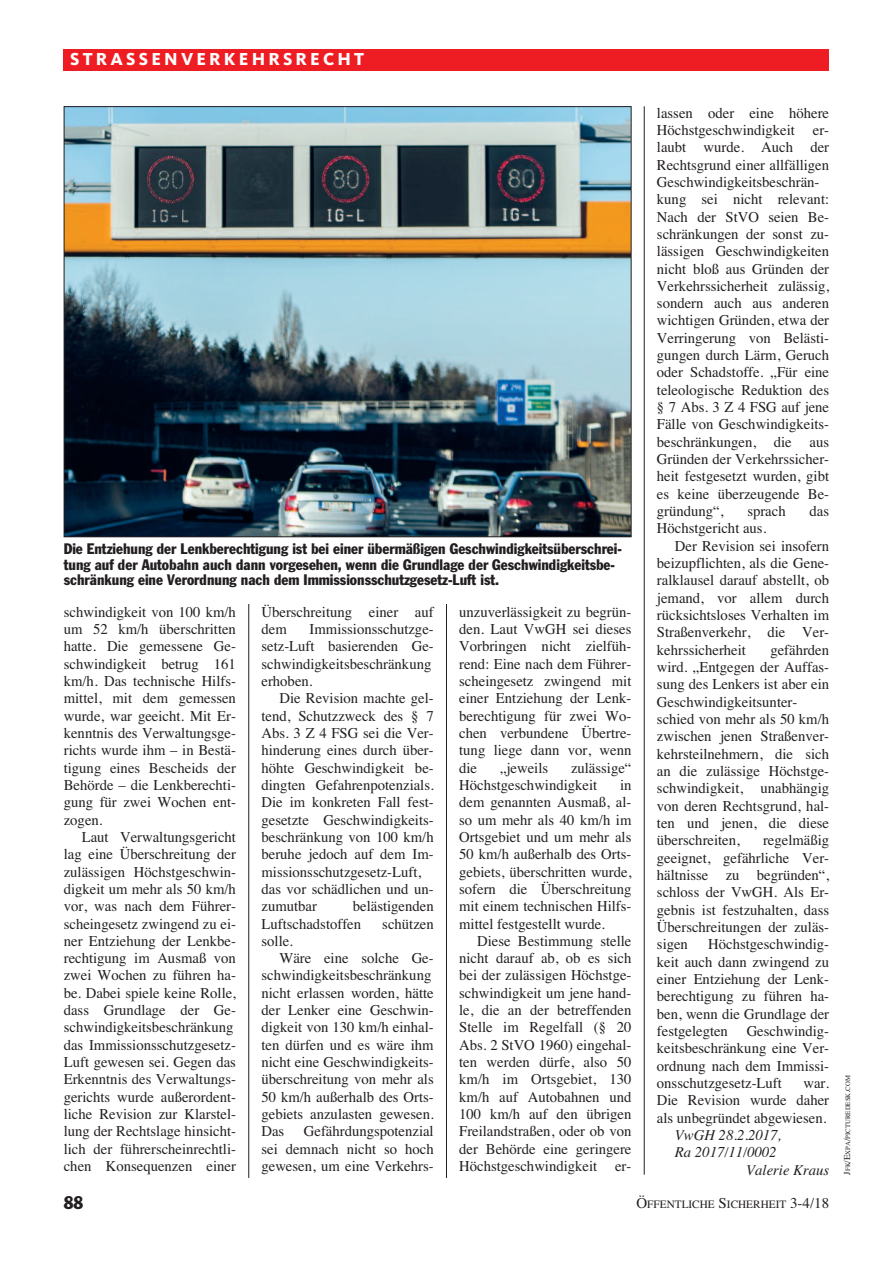
<style>
.page{position:relative;width:893px;height:1263px;background:#fff}
.page>*{position:absolute;margin:0;border:0;box-sizing:border-box;transform-origin:0 0}
.t1{font:800 18px "Kievit";letter-spacing:.175em;color:#fff}
.t2{font:condensed 18px "Franklin Gothic";color:#231f20}
.t3{font:15px/17.2px "Times";color:#231f20;text-align:justify}
.t4{font:condensed 15px/15.8px "Franklin Gothic";color:#231f20}
.t5{font:italic 15px "Times";color:#231f20}
.t6{font:11.25px "Times";color:#231f20}
.t7{font:6.75px "Times";color:#231f20}
.s1{font-size:15px}
.s2{font-size:9px}
</style>
<div class="page">
<hr style="left:446px;top:604px;width:1px;height:574px;background:#231f20">
<hr style="left:248px;top:604px;width:1px;height:574px;background:#231f20">
<hr style="left:644px;top:106px;width:1px;height:1069px;background:#231f20">
<div style="left:64px;top:49px;width:765px;height:21px;background:#ee1d23"></div>
<img style="left:66px;top:108px;width:563px;height:427px">
<p class="t1" style="left:70px;top:53px;width:295px">STRASSENVERKEHRSRECHT</p>
<p class="t4" style="left:64px;top:542px;width:560px">Die Entziehung der Lenkberechtigung ist bei einer übermäßigen Geschwindigkeitsüberschrei&shy;tung auf der Autobahn auch dann vorgesehen, wenn die Grundlage der Geschwindigkeitsbe&shy;schränkung eine Verordnung nach dem Immissionsschutzgesetz-Luft ist.</p>
<p class="t3" style="left:64px;top:603px;width:174px">schwindigkeit von 100 km/h um 52 km/h überschritten hatte. Die gemessene Ge&shy;schwindigkeit betrug 161 km/h. Das technische Hilfs&shy;mittel, mit dem gemessen wurde, war geeicht. Mit Er&shy;kenntnis des Verwaltungsge&shy;richts wurde ihm – in Bestä&shy;tigung eines Bescheids der Behörde – die Lenkberechti&shy;gung für zwei Wochen ent&shy;zogen.</p>
<p class="t3" style="left:64px;top:828px;width:174px;text-align:left;text-indent:18px">Laut Verwaltungsgericht lag eine Überschreitung der zulässigen Höchstgeschwin&shy;digkeit um mehr als 50 km/h vor, was nach dem Führer&shy;scheingesetz zwingend zu ei&shy;ner Entziehung der Lenkbe&shy;rechtigung im Ausmaß von zwei Wochen zu führen ha&shy;be. Dabei spiele keine Rolle, dass Grundlage der Ge&shy;schwindigkeitsbeschränkung das Immissionsschutzgesetz-<br>Luft gewesen sei. Gegen das<br>Erkenntnis des Verwaltungs&shy;gerichts wurde außerordent&shy;liche Revision zur Klarstel&shy;lung der Rechtslage hinsicht&shy;lich der führerscheinrechtli&shy;chen Konsequenzen einer</p>
<p class="t3" style="left:262px;top:603px;width:174px">Überschreitung einer auf dem</p>
<p class="t3" style="left:262px;top:620px;width:174px;text-align:left;text-indent:48px">Immissionsschutzge&shy;setz-Luft basierenden Ge&shy;schwindigkeitsbeschränkung erhoben.</p>
<p class="t3" style="left:262px;top:689px;width:174px;text-align:left;text-indent:18px">Die Revision machte gel&shy;tend, Schutzzweck des § 7<br>Abs. 3 Z 4 FSG sei die Ver&shy;hinderung eines durch über&shy;höhte Geschwindigkeit be&shy;dingten Gefahrenpotenzials.<br>Die im konkreten Fall fest&shy;gesetzte Geschwindigkeits&shy;beschränkung von 100 km/h beruhe jedoch auf dem Im&shy;missionsschutzgesetz-Luft, das vor schädlichen und un&shy;zumutbar</p>
<p class="t3" style="left:262px;top:897px;width:174px;text-indent:91px">belästigenden<br>Luftschadstoffen</p>
<p class="t3" style="left:382px;top:915px;width:53px">schützen</p>
<p class="t3" style="left:262px;top:932px;width:33px">solle.</p>
<p class="t3" style="left:280px;top:949px;width:156px">Wäre eine solche Ge-</p>
<p class="t3" style="left:262px;top:967px;width:171px">schwindigkeitsbeschränkung</p>
<p class="t3" style="left:262px;top:984px;width:174px">nicht erlassen worden, hätte</p>
<p class="t3" style="left:261px;top:1001px;width:174px">der Lenker eine Geschwin-</p>
<p class="t3" style="left:261px;top:1019px;width:174px">digkeit von 130 km/h einhal-</p>
<p class="t3" style="left:261px;top:1036px;width:174px">ten dürfen und es wäre ihm</p>
<p class="t3" style="left:261px;top:1053px;width:174px">nicht eine Geschwindigkeits-</p>
<p class="t3" style="left:261px;top:1071px;width:174px">überschreitung von mehr als</p>
<p class="t3" style="left:261px;top:1088px;width:174px">50 km/h außerhalb des Orts-</p>
<p class="t3" style="left:261px;top:1105px;width:174px">gebiets anzulasten gewesen.</p>
<p class="t3" style="left:261px;top:1122px;width:24px">Das</p>
<p class="t3" style="left:261px;top:1122px;width:174px;text-indent:42px">Gefährdungspotenzial sei demnach nicht so hoch gewesen, um eine Verkehrs-</p>
<p class="t3" style="left:459px;top:603px;width:174px">unzuverlässigkeit zu begrün&shy;den. Laut VwGH sei dieses Vorbringen nicht zielfüh&shy;rend: Eine nach dem Führer&shy;scheingesetz zwingend mit einer Entziehung der Lenk&shy;berechtigung für zwei Wo&shy;chen verbundene Übertre&shy;tung liege dann vor, wenn die</p>
<p class="t3" style="left:459px;top:759px;width:174px;text-indent:112px">zulässige“<br>Höchstgeschwindigkeit</p>
<p class="t3" style="left:500px;top:759px;width:50px">„jeweils</p>
<p class="t3" style="left:459px;top:776px;width:174px;text-indent:161px">in dem genannten Ausmaß, al&shy;so um mehr als 40 km/h im Ortsgebiet und um mehr als 50 km/h außerhalb des Orts&shy;gebiets, überschritten wurde, sofern die Überschreitung mit einem technischen Hilfs&shy;mittel festgestellt wurde.</p>
<p class="t3" style="left:459px;top:932px;width:174px;text-indent:18px">Diese Bestimmung stelle nicht darauf ab, ob es sich bei der zulässigen Höchstge&shy;schwindigkeit um jene hand&shy;le, die an der betreffenden Stelle im Regelfall (§ 20<br>Abs. 2 StVO 1960) eingehal&shy;ten werden dürfe, also 50 km/h im Ortsgebiet, 130 km/h auf Autobahnen und 100 km/h auf den übrigen Freilandstraßen, oder ob von der Behörde eine geringere Höchstgeschwindigkeit er-</p>
<p class="t3" style="left:657px;top:104px;width:174px;text-align:left">lassen oder eine höhere<br>Höchstgeschwindigkeit er&shy;laubt wurde. Auch der<br>Rechtsgrund einer allfälligen<br>Geschwindigkeitsbeschrän&shy;kung sei nicht relevant:<br>Nach der StVO seien Be&shy;schränkungen der sonst zu&shy;lässigen Geschwindigkeiten nicht bloß aus Gründen der<br>Verkehrssicherheit zulässig, sondern auch aus anderen wichtigen Gründen, etwa der<br>Verringerung von Belästi&shy;gungen durch Lärm, Geruch oder Schadstoffe. „Für eine teleologische Reduktion des § 7 Abs. 3 Z 4 FSG auf jene<br>Fälle von Geschwindigkeits&shy;beschränkungen, die aus<br>Gründen der Verkehrssicher&shy;heit festgesetzt wurden, gibt es keine überzeugende Be&shy;gründung“,</p>
<p class="t3" style="left:747px;top:502px;width:40px">sprach</p>
<p class="t3" style="left:810px;top:502px;width:21px">das</p>
<p class="t3" style="left:657px;top:520px;width:111px">Höchstgericht aus.</p>
<p class="t3" style="left:675px;top:537px;width:156px">Der Revision sei insofern</p>
<p class="t3" style="left:657px;top:554px;width:174px">beizupflichten, als die Gene-</p>
<p class="t3" style="left:657px;top:572px;width:174px">ralklausel darauf abstellt, ob</p>
<p class="t3" style="left:657px;top:589px;width:174px">jemand, vor allem durch</p>
<p class="t3" style="left:657px;top:606px;width:174px">rücksichtsloses Verhalten im</p>
<p class="t3" style="left:657px;top:623px;width:174px">Straßenverkehr, die Ver-</p>
<p class="t3" style="left:657px;top:641px;width:90px">kehrssicherheit</p>
<p class="t3" style="left:657px;top:641px;width:174px;text-align:left;text-indent:113px">gefährden wird. „Entgegen der Auffas&shy;sung des Lenkers ist aber ein<br>Geschwindigkeitsunter&shy;schied von mehr als 50 km/h zwischen jenen Straßenver&shy;kehrsteilnehmern, die sich an die zulässige Höchstge&shy;schwindigkeit, unabhängig von deren Rechtsgrund, hal&shy;ten und jenen, die diese überschreiten,</p>
<p class="t3" style="left:657px;top:831px;width:174px;text-indent:106px">regelmäßig geeignet, gefährliche Ver&shy;hältnisse zu begründen“, schloss der VwGH. Als Er&shy;gebnis ist festzuhalten, dass Überschreitungen der zuläs&shy;sigen</p>
<p class="t3" style="left:657px;top:935px;width:174px;text-indent:51px">Höchstgeschwindig&shy;keit auch dann zwingend zu einer Entziehung der Lenk&shy;berechtigung zu führen ha&shy;ben, wenn die Grundlage der festgelegten Geschwindig&shy;keitsbeschränkung eine Ver&shy;ordnung nach dem Immissi&shy;onsschutzgesetz-Luft</p>
<p class="t3" style="left:657px;top:1074px;width:174px;text-indent:146px">war.<br>Die Revision wurde daher als unbegründet abgewiesen.</p>
<p class="t5" style="left:675px;top:1126px;width:108px">VwGH 28.2.2017,</p>
<p class="t5" style="left:675px;top:1143px;width:103px">Ra 2017/11/0002</p>
<p class="t5" style="left:746px;top:1160px;width:84px">Valerie Kraus</p>
<p class="t2" style="left:64px;top:1196px;width:21px">88</p>
<p class="t6" style="left:636px;top:1198px;width:194px"><span class="s1">Ö</span>FFENTLICHE <span class="s1">S</span>ICHERHEIT <span class="s1">3-4/18</span></p>
<p class="t7" style="left:844px;top:1175px;width:101px;rotate:-90deg"><span class="s2">J</span>FK<span class="s2">/E</span>XPA<span class="s2">/</span>PICTUREDESK<span class="s2">.</span>COM</p>
</div>
